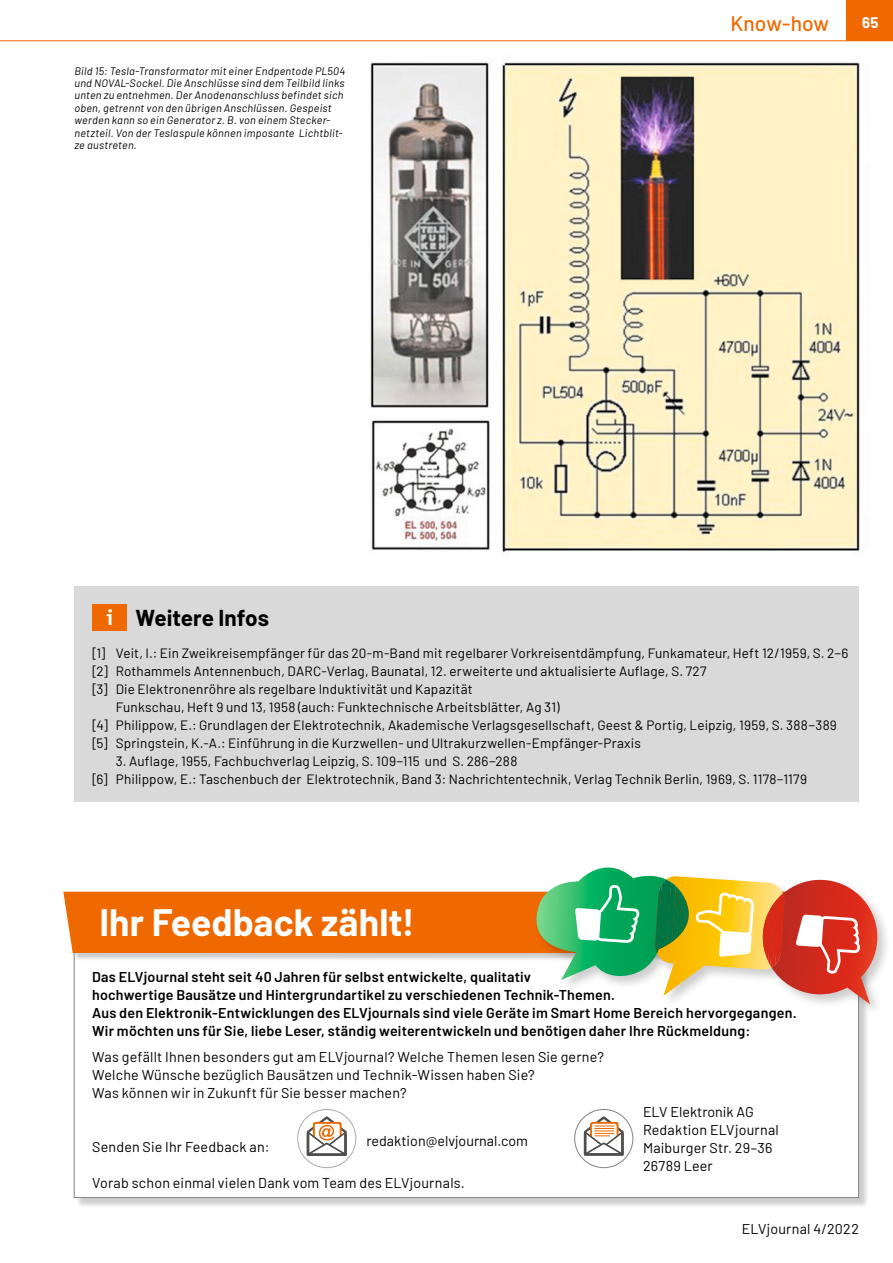
<style>
.page{position:relative;width:893px;height:1263px;background:#fff}
.page>*{position:absolute;margin:0;border:0;box-sizing:border-box;transform-origin:0 0}
.t1{font:700 37.35px "Barlow";color:#fff}
.Weitere_Infos{font:700 22.5px "Barlow";color:#000}
.t2{font:22.05px "Officina Sans Bold ITC";color:#fff}
.t3{font:500 21px "Barlow";color:#ef6800}
.t4{font:700 15px "Barlow";color:#fff}
.Fließtext_Neuer_Absa{font:14.25px "Barlow";letter-spacing:.015em;color:#000}
.t5{font:600 14.25px "Barlow";letter-spacing:.015em;color:#000}
.Text_Weitere_Infos{font:13.5px/18px "Barlow";letter-spacing:.015em;color:#000}
.Bildunterschrift{font:italic 10.8px/12.3px "Barlow";letter-spacing:.025em;color:#000}
</style>
<div class="page">
<div style="left:846px;top:0;width:47px;height:40px;background:#ef6800"></div>
<hr style="left:0;top:40px;width:893px;height:1px;background:#ef6800">
<img style="left:370px;top:62px;width:490px;height:491px">
<div style="left:74px;top:586px;width:785px;height:216px;background:#d9d9da"></div>
<div style="left:92px;top:604px;width:35px;height:27px;background:#ef6800"></div>
<div style="left:75px;top:903px;width:794px;height:305px;background:#000;opacity:.2"></div>
<svg style="left:73px;top:961px;width:786px;height:237px"></svg>
<div style="left:298px;top:1109px;width:58px;height:59px;background:#fff;border-radius:50%"></div>
<div style="left:297px;top:1109px;width:59px;height:59px;border:1px solid #ababac;border-radius:50%"></div>
<svg style="left:307px;top:1116px;width:40px;height:40px"></svg>
<svg style="left:575px;top:1109px;width:58px;height:59px"></svg>
<div style="left:574px;top:1109px;width:59px;height:59px;border:1px solid #818281;border-radius:50%"></div>
<svg style="left:584px;top:1116px;width:40px;height:39px"></svg>
<div style="left:65px;top:893px;width:746px;height:68px;background:#000;opacity:.2"></div>
<div style="left:63px;top:892px;width:471px;height:61px;background:#ef6800"></div>
<div style="left:534px;top:865px;width:357px;height:152px;background:#000;opacity:.2"></div>
<svg style="left:535px;top:867px;width:344px;height:137px"></svg>
<p class="Bildunterschrift" style="left:74px;top:64px;width:272px">Bild 15: Tesla-Transformator mit einer Endpentode PL504 und NOVAL-Sockel. Die Anschlüsse sind dem Teilbild links unten zu entnehmen. Der Anodenanschluss befindet sich oben, getrennt von den übrigen Anschlüssen. Gespeist werden kann so ein Generator z. B. von einem Stecker&shy;netzteil. Von der Teslaspule können imposante Lichtblit&shy;ze austreten.</p>
<h3 class="t3" style="left:730px;top:8px;width:100px">Know-how</h3>
<p class="t4" style="left:862px;top:11px;width:18px">65</p>
<p class="t2" style="left:106px;top:602px;width:8px">i</p>
<p class="Weitere_Infos" style="left:135px;top:601px;width:135px">Weitere Infos</p>
<p class="Text_Weitere_Infos" style="left:92px;top:643px;width:758px">[1] Veit, I.: Ein Zweikreisempfänger für das 20-m-Band mit regelbarer Vorkreisentdämpfung, Funkamateur, Heft 12/1959, S. 2−6</p>
<p class="Text_Weitere_Infos" style="left:92px;top:661px;width:616px">[2] Rothammels Antennenbuch, DARC-Verlag, Baunatal, 12. erweiterte und aktualisierte Auflage, S. 727</p>
<p class="Text_Weitere_Infos" style="left:116px;top:679px;width:445px;text-indent:-23px">[3] Die Elektronenröhre als regelbare Induktivität und Kapazität<br>Funkschau, Heft 9 und 13, 1958 (auch: Funktechnische Arbeitsblätter, Ag 31)</p>
<p class="Text_Weitere_Infos" style="left:92px;top:715px;width:746px">[4] Philippow, E.: Grundlagen der Elektrotechnik, Akademische Verlagsgesellschaft, Geest &amp; Portig, Leipzig, 1959, S. 388−389</p>
<p class="Text_Weitere_Infos" style="left:92px;top:733px;width:550px">[5] Springstein, K.-A.: Einführung in die Kurzwellen- und Ultrakurzwellen-Empfänger-Praxis</p>
<p class="Text_Weitere_Infos" style="left:116px;top:751px;width:403px">3. Auflage, 1955, Fachbuchverlag Leipzig, S. 109−115 und S. 286−288</p>
<p class="Text_Weitere_Infos" style="left:92px;top:769px;width:716px">[6] Philippow, E.: Taschenbuch der Elektrotechnik, Band 3: Nachrichtentechnik, Verlag Technik Berlin, 1969, S. 1178−1179</p>
<p class="t1" style="left:99px;top:895px;width:317px">Ihr Feedback zählt!</p>
<p class="t5" style="left:92px;top:966px;width:441px">Das ELVjournal steht seit 40 Jahren für selbst entwickelte, qualitativ</p>
<p class="t5" style="left:92px;top:984px;width:525px">hochwertige Bausätze und Hintergrundartikel zu verschiedenen Technik-Themen.</p>
<p class="t5" style="left:92px;top:1002px;width:706px">Aus den Elektronik-Entwicklungen des ELVjournals sind viele Geräte im Smart Home Bereich hervorgegangen.</p>
<p class="t5" style="left:92px;top:1020px;width:660px">Wir möchten uns für Sie, liebe Leser, ständig weiterentwickeln und benötigen daher Ihre Rückmeldung:</p>
<p class="Fließtext_Neuer_Absa" style="left:92px;top:1046px;width:513px">Was gefällt Ihnen besonders gut am ELVjournal? Welche Themen lesen Sie gerne?</p>
<p class="Fließtext_Neuer_Absa" style="left:92px;top:1064px;width:444px">Welche Wünsche bezüglich Bausätzen und Technik-Wissen haben Sie?</p>
<p class="Fließtext_Neuer_Absa" style="left:92px;top:1082px;width:316px">Was können wir in Zukunft für Sie besser machen?</p>
<p class="Fließtext_Neuer_Absa" style="left:366px;top:1130px;width:163px">redaktion@elvjournal.com</p>
<p class="Fließtext_Neuer_Absa" style="left:92px;top:1136px;width:179px">Senden Sie Ihr Feedback an:</p>
<p class="Fließtext_Neuer_Absa" style="left:92px;top:1172px;width:374px">Vorab schon einmal vielen Dank vom Team des ELVjournals.</p>
<p class="Fließtext_Neuer_Absa" style="left:643px;top:1101px;width:112px">ELV Elektronik AG</p>
<p class="Fließtext_Neuer_Absa" style="left:643px;top:1119px;width:137px">Redaktion ELVjournal</p>
<p class="Fließtext_Neuer_Absa" style="left:643px;top:1137px;width:131px">Maiburger Str. 29–36</p>
<p class="Fließtext_Neuer_Absa" style="left:643px;top:1155px;width:71px">26789 Leer</p>
<p class="Fließtext_Neuer_Absa" style="left:742px;top:1218px;width:119px">ELVjournal 4/2022</p>
</div>
